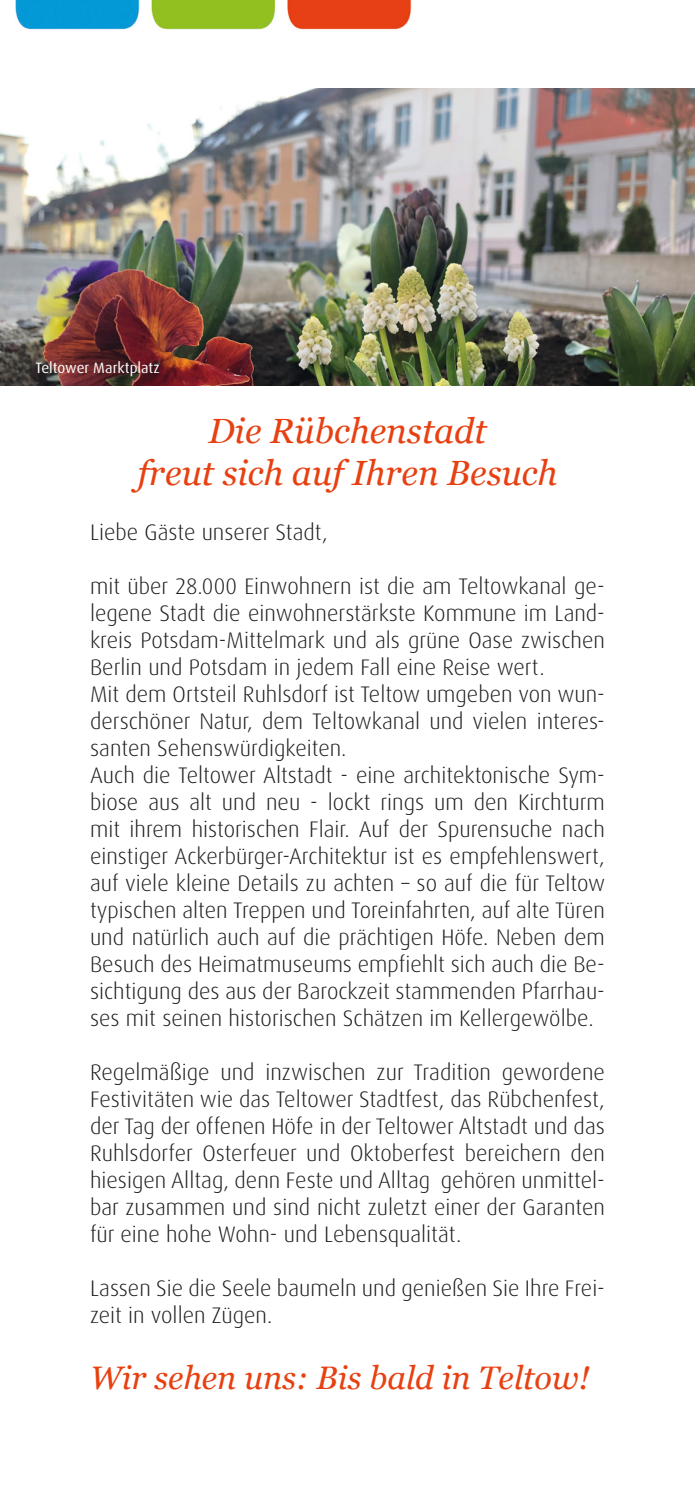
<style>
.page{position:relative;width:695px;height:1489px;background:#fff}
.page>*{position:absolute;margin:0;border:0;box-sizing:border-box;transform-origin:0 0}
.t1{font:italic 35px "Georgia";color:#e74011}
.t2{font:italic 32.5px "Georgia";color:#e74011}
.t3{font:300 22.5px/27px "Dax OT";color:#1d1d1b;text-align:justify}
.t4{font:15px "Dax OT";color:#fff}
</style>
<div class="page">
<img style="left:0;top:89px;width:694px;height:296px">
<img style="left:15px;top:0;width:397px;height:30px">
<hr style="left:694px;top:89px;width:1px;height:90px;background:#e74011">
<p class="t4" style="left:35px;top:358px;width:126px">Teltower Marktplatz</p>
<p class="t1" style="left:208px;top:409px;width:279px">Die Rübchenstadt</p>
<p class="t1" style="left:137px;top:451px;width:421px">freut sich auf Ihren Besuch</p>
<p class="t3" style="left:90px;top:518px;width:239px">Liebe Gäste unserer Stadt,</p>
<p class="t3" style="left:90px;top:572px;width:516px">mit über 28.000 Einwohnern ist die am Teltowkanal ge&shy;legene Stadt die einwohnerstärkste Kommune im Land&shy;kreis Potsdam-Mittelmark und als grüne Oase zwischen Berlin und Potsdam in jedem Fall eine Reise wert.</p>
<p class="t3" style="left:90px;top:680px;width:516px">Mit dem Ortsteil Ruhlsdorf ist Teltow umgeben von wun&shy;derschöner Natur, dem Teltowkanal und vielen interes&shy;santen Sehenswürdigkeiten.</p>
<p class="t3" style="left:90px;top:761px;width:516px">Auch die Teltower Altstadt - eine architektonische Sym&shy;biose aus alt und neu - lockt rings um den Kirchturm mit ihrem historischen Flair. Auf der Spurensuche nach einstiger Ackerbürger-Architektur ist es empfehlenswert, auf viele kleine Details zu achten – so auf die für Teltow typischen alten Treppen und Toreinfahrten, auf alte Türen und natürlich auch auf die prächtigen Höfe. Neben dem Besuch des Heimatmuseums empfiehlt sich auch die Be&shy;sichtigung des aus der Barockzeit stammenden Pfarrhau&shy;ses mit seinen historischen Schätzen im Kellergewölbe.</p>
<p class="t3" style="left:90px;top:1058px;width:516px">Regelmäßige und inzwischen zur Tradition gewordene Festivitäten wie das Teltower Stadtfest, das Rübchenfest, der Tag der offenen Höfe in der Teltower Altstadt und das Ruhlsdorfer Osterfeuer und Oktoberfest bereichern den hiesigen Alltag, denn Feste und Alltag gehören unmittel&shy;bar zusammen und sind nicht zuletzt einer der Garanten für eine hohe Wohn- und Lebensqualität.</p>
<p class="t3" style="left:90px;top:1274px;width:516px">Lassen Sie die Seele baumeln und genießen Sie Ihre Frei&shy;zeit in vollen Zügen.</p>
<p class="t2" style="left:90px;top:1357px;width:501px">Wir sehen uns: Bis bald in Teltow!</p>
</div>
